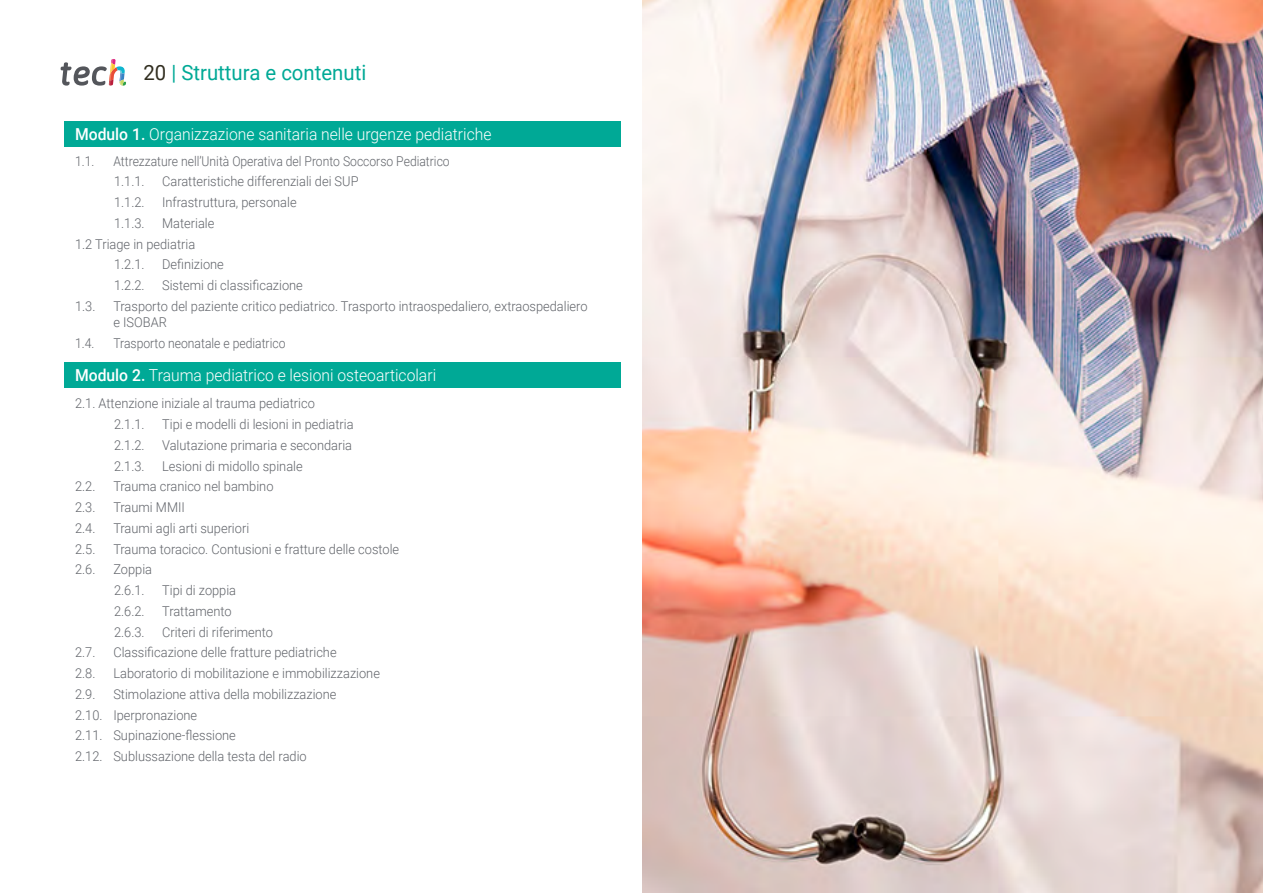
<style>
.page{position:relative;width:1263px;height:893px;background:#fff}
.page>*{position:absolute;margin:0;border:0;box-sizing:border-box;transform-origin:0 0}
.t1{font:21px "Roboto";color:#00a996}
.t2{font:300 16.5px "Roboto";color:#fff;scale:.95 1}
.t3{font:300 13.5px/20.7px "Roboto";color:#61646a;scale:.95 1}
.t4{font:300 13.5px/20.7px "Roboto";color:#61646a;scale:.9 1}
.s1{color:#312e20}
.s2{font-weight:500}
</style>
<div class="page">
<svg style="left:61px;top:59px;width:65px;height:27px"></svg>
<div style="left:64px;top:121px;width:557px;height:25px;background:#00a996"></div>
<div style="left:64px;top:362px;width:557px;height:25px;background:#00a996"></div>
<img style="left:642px;top:0;width:621px;height:893px">
<h1 class="t1" style="left:144px;top:57px;width:224px"><span class="s1">20</span> | Struttura e contenuti</h1>
<p class="t2" style="left:75px;top:123px;width:440px"><span class="s2">Modulo 1.</span> Organizzazione sanitaria nelle urgenze pediatriche</p>
<p class="t4" style="left:75px;top:150px;width:23px">1.1.</p>
<p class="t4" style="left:113px;top:150px;width:375px">Attrezzature nell’Unità Operativa del Pronto Soccorso Pediatrico<br>1.1.1.</p>
<p class="t3" style="left:162px;top:171px;width:208px">Caratteristiche differenziali dei SUP</p>
<p class="t3" style="left:114px;top:191px;width:34px">1.1.2.</p>
<p class="t3" style="left:162px;top:191px;width:143px">Infrastruttura, personale</p>
<p class="t3" style="left:114px;top:212px;width:34px">1.1.3.</p>
<p class="t3" style="left:162px;top:212px;width:57px">Materiale</p>
<p class="t3" style="left:75px;top:233px;width:128px">1.2 Triage in pediatria</p>
<p class="t3" style="left:114px;top:254px;width:34px">1.2.1.</p>
<p class="t3" style="left:162px;top:254px;width:67px">Definizione</p>
<p class="t3" style="left:114px;top:274px;width:34px">1.2.2.</p>
<p class="t3" style="left:162px;top:274px;width:150px">Sistemi di classificazione</p>
<p class="t3" style="left:75px;top:295px;width:23px">1.3.</p>
<p class="t3" style="left:113px;top:297px;width:501px;line-height:16.5px">Trasporto del paziente critico pediatrico. Trasporto intraospedaliero, extraospedaliero e ISOBAR</p>
<p class="t4" style="left:75px;top:332px;width:23px">1.4.</p>
<p class="t4" style="left:113px;top:332px;width:193px">Trasporto neonatale e pediatrico</p>
<p class="t2" style="left:75px;top:364px;width:382px"><span class="s2">Modulo 2.</span> Trauma pediatrico e lesioni osteoarticolari</p>
<p class="t3" style="left:114px;top:393px;width:213px;text-indent:-39px">2.1. Attenzione iniziale al trauma pediatrico<br>2.1.1.</p>
<p class="t3" style="left:162px;top:413px;width:203px">Tipi e modelli di lesioni in pediatria</p>
<p class="t3" style="left:114px;top:434px;width:34px">2.1.2.</p>
<p class="t3" style="left:162px;top:434px;width:201px">Valutazione primaria e secondaria</p>
<p class="t3" style="left:114px;top:455px;width:34px">2.1.3.</p>
<p class="t3" style="left:162px;top:455px;width:149px">Lesioni di midollo spinale</p>
<p class="t3" style="left:75px;top:476px;width:23px">2.2.</p>
<p class="t3" style="left:113px;top:476px;width:170px">Trauma cranico nel bambino</p>
<p class="t3" style="left:75px;top:496px;width:23px">2.3.</p>
<p class="t3" style="left:113px;top:496px;width:77px">Traumi MMII</p>
<p class="t3" style="left:75px;top:517px;width:23px">2.4.</p>
<p class="t3" style="left:113px;top:517px;width:144px">Traumi agli arti superiori</p>
<p class="t3" style="left:75px;top:538px;width:23px">2.5.</p>
<p class="t3" style="left:113px;top:538px;width:302px">Trauma toracico. Contusioni e fratture delle costole</p>
<p class="t3" style="left:75px;top:559px;width:23px">2.6.</p>
<p class="t3" style="left:113px;top:559px;width:42px">Zoppia<br>2.6.1.</p>
<p class="t3" style="left:162px;top:579px;width:79px">Tipi di zoppia</p>
<p class="t3" style="left:114px;top:600px;width:34px">2.6.2.</p>
<p class="t3" style="left:162px;top:600px;width:75px">Trattamento</p>
<p class="t3" style="left:114px;top:621px;width:34px">2.6.3.</p>
<p class="t3" style="left:162px;top:621px;width:118px">Criteri di riferimento</p>
<p class="t3" style="left:75px;top:642px;width:23px">2.7.</p>
<p class="t3" style="left:113px;top:642px;width:236px">Classificazione delle fratture pediatriche</p>
<p class="t3" style="left:75px;top:662px;width:23px">2.8.</p>
<p class="t3" style="left:113px;top:662px;width:282px">Laboratorio di mobilitazione e immobilizzazione</p>
<p class="t3" style="left:75px;top:683px;width:23px">2.9.</p>
<p class="t3" style="left:75px;top:683px;width:277px;text-indent:38px">Stimolazione attiva della mobilizzazione 2.10. Iperpronazione<br>2.11. Supinazione-flessione<br>2.12. Sublussazione della testa del radio</p>
</div>
